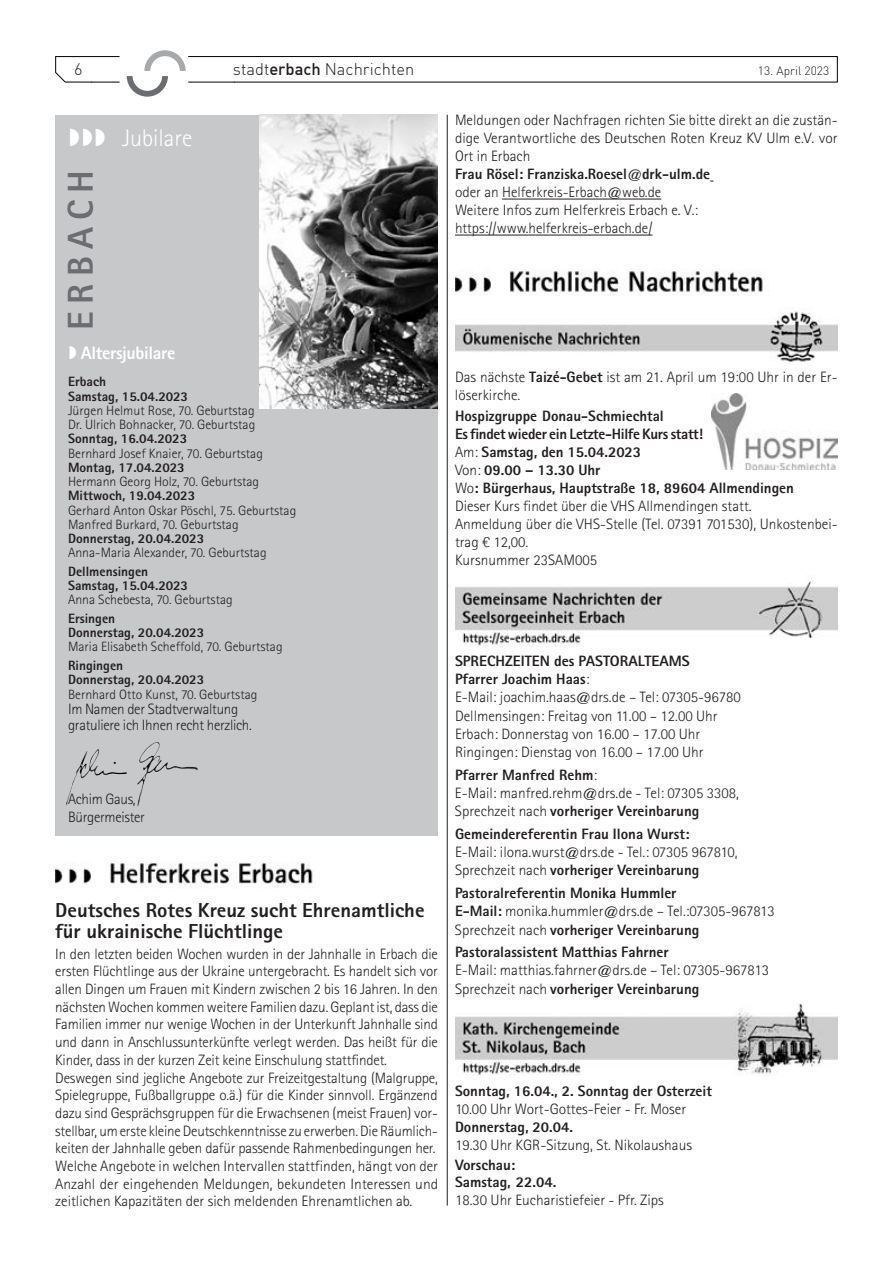
<style>
.page{position:relative;width:893px;height:1263px;background:#fff}
.page>*{position:absolute;margin:0;border:0;box-sizing:border-box;transform-origin:0 0}
.t1{font:800 36px "Rotis Sans Serif Std";letter-spacing:.2em;color:#6c6d70}
.t2{font:300 24px "Rotis Sans Serif Std";color:#fff}
.t3{font:800 20.25px/20.7px "Rotis Sans Serif Std";color:#231f20}
.t4{font:800 18px "Rotis Sans Serif Std";letter-spacing:-.02em;color:#fff}
.t5{font:16.5px "DIN Light";color:#231f20}
.t6{font:300 15px/17.7px "Rotis Sans Serif Std";letter-spacing:-.01em;color:#231f20}
.t7{font:800 15px/18px "Rotis Sans Serif Std";color:#231f20}
.t8{font:300 13.5px/14.2px "Rotis Sans Serif Std";color:#231f20}
.t9{font:800 13.5px/14.2px "Rotis Sans Serif Std";color:#231f20}
.t10{font:12px "DIN Light";color:#231f20}
.s1{font-family:"DIN Medium Alternate Medium Alternate"}
.s2{font-weight:800}
.s3{font-weight:300}
</style>
<div class="page">
<svg style="left:55px;top:50px;width:783px;height:47px"></svg>
<img style="left:55px;top:862px;width:258px;height:25px">
<hr style="left:502px;top:199px;width:159px;height:1px;background:#231f20">
<hr style="left:455px;top:235px;width:197px;height:1px;background:#231f20">
<img style="left:455px;top:269px;width:308px;height:27px">
<img style="left:455px;top:308px;width:383px;height:54px">
<img style="left:455px;top:581px;width:383px;height:66px">
<img style="left:455px;top:1003px;width:383px;height:73px">
<hr style="left:447px;top:115px;width:1px;height:1090px;background:#231f20">
<div style="left:55px;top:115px;width:383px;height:720px;background:#c7c8ca"></div>
<img style="left:259px;top:115px;width:179px;height:294px">
<img style="left:137px;top:756px;width:61px;height:50px">
<img style="left:711px;top:394px;width:127px;height:75px">
<p class="t5" style="left:74px;top:59px;width:10px">6</p>
<p class="t5" style="left:233px;top:59px;width:183px">stadt<span class="s1">erbach</span> Nachrichten</p>
<p class="t10" style="left:758px;top:64px;width:73px">13. April 2023</p>
<h1 class="t1" style="left:58px;top:330px;width:161px;rotate:-90deg">ERBACH</h1>
<h2 class="t2" style="left:122px;top:124px;width:72px">Jubilare</h2>
<p class="t4" style="left:81px;top:342px;width:96px">Altersjubilare</p>
<p class="t9" style="left:68px;top:375px;width:122px">Erbach<br>Samstag, 15.04.2023</p>
<p class="t8" style="left:68px;top:403px;width:189px">Jürgen Helmut Rose, 70. Geburtstag<br>Dr. Ulrich Bohnacker, 70. Geburtstag</p>
<p class="t9" style="left:68px;top:432px;width:121px">Sonntag, 16.04.2023</p>
<p class="t8" style="left:68px;top:446px;width:196px">Bernhard Josef Knaier, 70. Geburtstag</p>
<p class="t9" style="left:68px;top:460px;width:118px">Montag, 17.04.2023</p>
<p class="t8" style="left:68px;top:474px;width:193px">Hermann Georg Holz, 70. Geburtstag</p>
<p class="t9" style="left:68px;top:489px;width:129px">Mittwoch, 19.04.2023</p>
<p class="t8" style="left:68px;top:503px;width:230px">Gerhard Anton Oskar Pöschl, 75. Geburtstag<br>Manfred Burkard, 70. Geburtstag</p>
<p class="t9" style="left:68px;top:531px;width:138px">Donnerstag, 20.04.2023</p>
<p class="t8" style="left:68px;top:546px;width:200px">Anna-Maria Alexander, 70. Geburtstag</p>
<p class="t9" style="left:68px;top:564px;width:122px">Dellmensingen<br>Samstag, 15.04.2023</p>
<p class="t8" style="left:68px;top:593px;width:166px">Anna Schebesta, 70. Geburtstag</p>
<p class="t9" style="left:68px;top:611px;width:138px">Ersingen<br>Donnerstag, 20.04.2023</p>
<p class="t8" style="left:68px;top:640px;width:216px">Maria Elisabeth Scheffold, 70. Geburtstag</p>
<p class="t9" style="left:68px;top:658px;width:138px">Ringingen<br>Donnerstag, 20.04.2023</p>
<p class="t8" style="left:68px;top:687px;width:191px">Bernhard Otto Kunst, 70. Geburtstag</p>
<p class="t6" style="left:68px;top:701px;width:185px;line-height:15.9px">Im Namen der Stadtverwaltung gratuliere ich Ihnen recht herzlich.</p>
<p class="t6" style="left:68px;top:790px;width:78px;line-height:18.5px">Achim Gaus,<br>Bürgermeister</p>
<h3 class="t3" style="left:55px;top:899px;width:371px">Deutsches Rotes Kreuz sucht Ehrenamtliche für ukrainische Flüchtlinge</h3>
<p class="t6" style="left:55px;top:945px;width:384px">In den letzten beiden Wochen wurden in der Jahnhalle in Erbach die ersten Flüchtlinge aus der Ukraine untergebracht. Es handelt sich vor allen Dingen um Frauen mit Kindern zwischen 2 bis 16 Jahren. In den nächsten Wochen kommen weitere Familien dazu. Geplant ist, dass die Familien immer nur wenige Wochen in der Unterkunft Jahnhalle sind und dann in Anschlussunterkünfte verlegt werden. Das heißt für die Kinder, dass in der kurzen Zeit keine Einschulung stattfindet.<br>Deswegen sind jegliche Angebote zur Freizeitgestaltung (Malgruppe, Spielegruppe, Fußballgruppe o.ä.) für die Kinder sinnvoll. Ergänzend dazu sind Gesprächsgruppen für die Erwachsenen (meist Frauen) vor&shy;stellbar, um erste kleine Deutschkenntnisse zu erwerben. Die Räumlich&shy;keiten der Jahnhalle geben dafür passende Rahmenbedingungen her.<br>Welche Angebote in welchen Intervallen stattfinden, hängt von der Anzahl der eingehenden Meldungen, bekundeten Interessen und zeitlichen Kapazitäten der sich meldenden Ehrenamtlichen ab.</p>
<p class="t6" style="left:455px;top:111px;width:384px;text-align:justify">Meldungen oder Nachfragen richten Sie bitte direkt an die zustän&shy;dige Verantwortliche des Deutschen Roten Kreuz KV Ulm e.V. vor Ort in Erbach</p>
<p class="t7" style="left:455px;top:165px;width:257px">Frau Rösel: Franziska.Roesel@drk-ulm.de</p>
<p class="t6" style="left:455px;top:183px;width:245px">oder an Helferkreis-Erbach@web.de<br>Weitere Infos zum Helferkreis Erbach e. V.: https://www.helferkreis-erbach.de/</p>
<p class="t6" style="left:455px;top:368px;width:384px">Das nächste <span class="s2">Taizé-Gebet</span> ist am 21. April um 19:00 Uhr in der Er&shy;löserkirche.</p>
<p class="t7" style="left:455px;top:407px;width:384px">Hospizgruppe Donau-Schmiechtal<br>Es findet wieder ein Letzte-Hilfe Kurs statt!<br><span class="s3">Am:</span> Samstag, den 15.04.2023<br><span class="s3">Von:</span> 09.00 – 13.30 Uhr<br><span class="s3">Wo</span>: Bürgerhaus, Hauptstraße 18, 89604 Allmendingen<br><span class="s3">Dieser Kurs findet über die VHS Allmendingen statt.<br>Anmeldung über die VHS-Stelle (Tel. 07391 701530), Unkostenbei&shy;trag € 12,00.<br>Kursnummer 23SAM005</span></p>
<p class="t6" style="left:455px;top:651px;width:287px;line-height:18.3px"><span class="s2">SPRECHZEITEN des PASTORALTEAMS<br>Pfarrer Joachim Haas</span>:<br>E-Mail: joachim.haas@drs.de – Tel: 07305-96780<br>Dellmensingen: Freitag von 11.00 – 12.00 Uhr Erbach: Donnerstag von 16.00 – 17.00 Uhr Ringingen: Dienstag von 16.00 – 17.00 Uhr</p>
<p class="t6" style="left:455px;top:765px;width:285px;line-height:18.3px"><span class="s2">Pfarrer Manfred Rehm</span>:<br>E-Mail: manfred.rehm@drs.de - Tel: 07305 3308,<br>Sprechzeit nach <span class="s2">vorheriger Vereinbarung</span></p>
<p class="t7" style="left:455px;top:824px;width:236px">Gemeindereferentin Frau Ilona Wurst:</p>
<p class="t6" style="left:455px;top:843px;width:284px;line-height:18.3px">E-Mail: ilona.wurst@drs.de - Tel.: 07305 967810,<br>Sprechzeit nach <span class="s2">vorheriger Vereinbarung</span></p>
<p class="t7" style="left:455px;top:883px;width:321px">Pastoralreferentin Monika Hummler<br>E-Mail: <span class="s3">monika.hummler@drs.de – Tel.:07305-967813<br>Sprechzeit nach</span> vorheriger Vereinbarung</p>
<p class="t7" style="left:455px;top:943px;width:215px">Pastoralassistent Matthias Fahrner</p>
<p class="t6" style="left:455px;top:961px;width:316px;line-height:18.3px">E-Mail: matthias.fahrner@drs.de – Tel: 07305-967813<br>Sprechzeit nach <span class="s2">vorheriger Vereinbarung</span></p>
<p class="t7" style="left:455px;top:1081px;width:258px">Sonntag, 16.04., 2. Sonntag der Osterzeit</p>
<p class="t6" style="left:455px;top:1100px;width:233px">10.00 Uhr Wort-Gottes-Feier - Fr. Moser</p>
<p class="t7" style="left:455px;top:1117px;width:120px">Donnerstag, 20.04.</p>
<p class="t6" style="left:455px;top:1136px;width:239px">19.30 Uhr KGR-Sitzung, St. Nikolaushaus</p>
<p class="t7" style="left:455px;top:1157px;width:103px;line-height:16.5px">Vorschau:<br>Samstag, 22.04.</p>
<p class="t6" style="left:455px;top:1191px;width:210px">18.30 Uhr Eucharistiefeier - Pfr. Zips</p>
</div>
